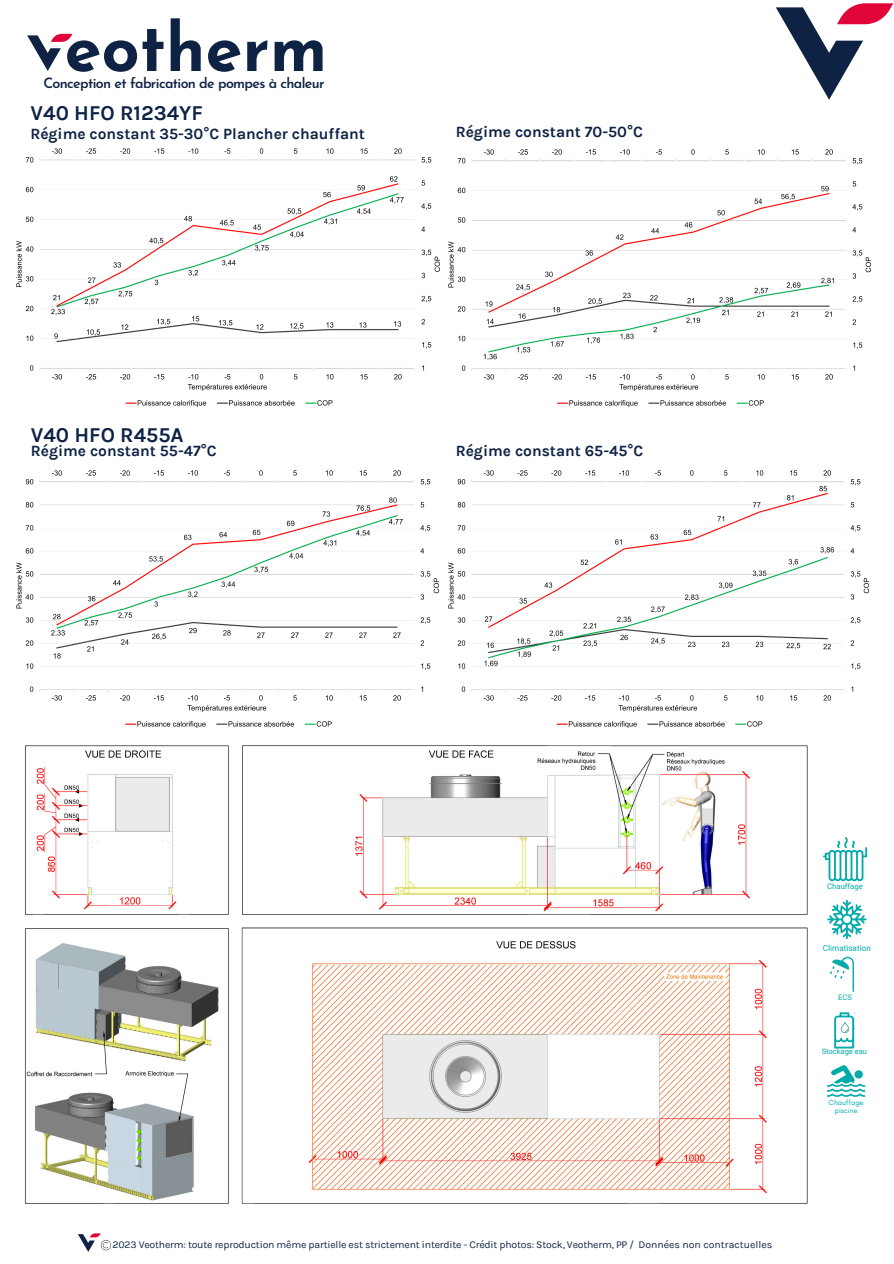
<style>
.page{position:relative;width:894px;height:1264px;background:#fff}
.page>*{position:absolute;margin:0;border:0;box-sizing:border-box;transform-origin:0 0}
.t1{font:700 21px "Karla";color:#0e2244}
.t2{font:700 15.6px "Karla";color:#0e2244}
.t3{font:600 14.25px "Josefin Sans";letter-spacing:-.045em;color:#0e2244}
.t4{font:10.5px "Karla";letter-spacing:-.02em;color:#0e2244}
.t5{font:8.25px "Vazir";color:#00abaa}
.t6{font:7.65px "Vazir";color:#00abaa}
.t7{font:7.5px/7.5px "Glacial Indifference";color:#00abaa;text-align:center}
.t8{font:7.5px "Vazir";color:#00abaa}
</style>
<div class="page">
<svg style="left:78px;top:1233px;width:33px;height:18px"></svg>
<svg style="left:776px;top:3px;width:117px;height:97px"></svg>
<svg style="left:823px;top:837px;width:43px;height:44px"></svg>
<svg style="left:827px;top:899px;width:39px;height:39px"></svg>
<svg style="left:830px;top:956px;width:23px;height:35px"></svg>
<svg style="left:834px;top:1012px;width:21px;height:36px"></svg>
<svg style="left:827px;top:1065px;width:38px;height:31px"></svg>
<img style="left:16px;top:148px;width:424px;height:259px">
<img style="left:16px;top:470px;width:423px;height:258px">
<img style="left:448px;top:149px;width:423px;height:258px">
<img style="left:448px;top:470px;width:422px;height:258px">
<img style="left:24px;top:745px;width:784px;height:459px">
<svg style="left:171px;top:18px;width:30px;height:53px"></svg>
<svg style="left:208px;top:40px;width:32px;height:32px"></svg>
<svg style="left:247px;top:40px;width:20px;height:31px"></svg>
<svg style="left:274px;top:40px;width:48px;height:31px"></svg>
<svg style="left:27px;top:29px;width:136px;height:43px"></svg>
<h3 class="t3" style="left:43px;top:77px;width:283px">Conception et fabrication de pompes à chaleur</h3>
<h2 class="t1" style="left:31px;top:100px;width:174px">V40 HFO R1234YF</h2>
<h2 class="t2" style="left:30px;top:125px;width:336px">Régime constant 35-30°C Plancher chauffant</h2>
<p class="t2" style="left:455px;top:123px;width:189px">Régime constant 70-50°C</p>
<p class="t1" style="left:31px;top:422px;width:154px">V40 HFO R455A</p>
<p class="t2" style="left:31px;top:442px;width:187px">Régime constant 55-47°C</p>
<p class="t2" style="left:455px;top:442px;width:189px">Régime constant 65-45°C</p>
<p class="t4" style="left:113px;top:1238px;width:661px">2023 Veotherm: toute reproduction même partielle est strictement interdite - Crédit photos: Stock, Veotherm, PP / Données non contractuelles</p>
<h1 class="t6" style="left:827px;top:882px;width:37px">Chauffage</h1>
<h2 class="t5" style="left:822px;top:942px;width:49px">Climatisation</h2>
<p class="t8" style="left:838px;top:993px;width:15px">ECS</p>
<p class="t8" style="left:821px;top:1047px;width:47px">Stockage eau</p>
<p class="t7" style="left:828px;top:1098px;width:37px">Chauffage piscine</p>
</div>
